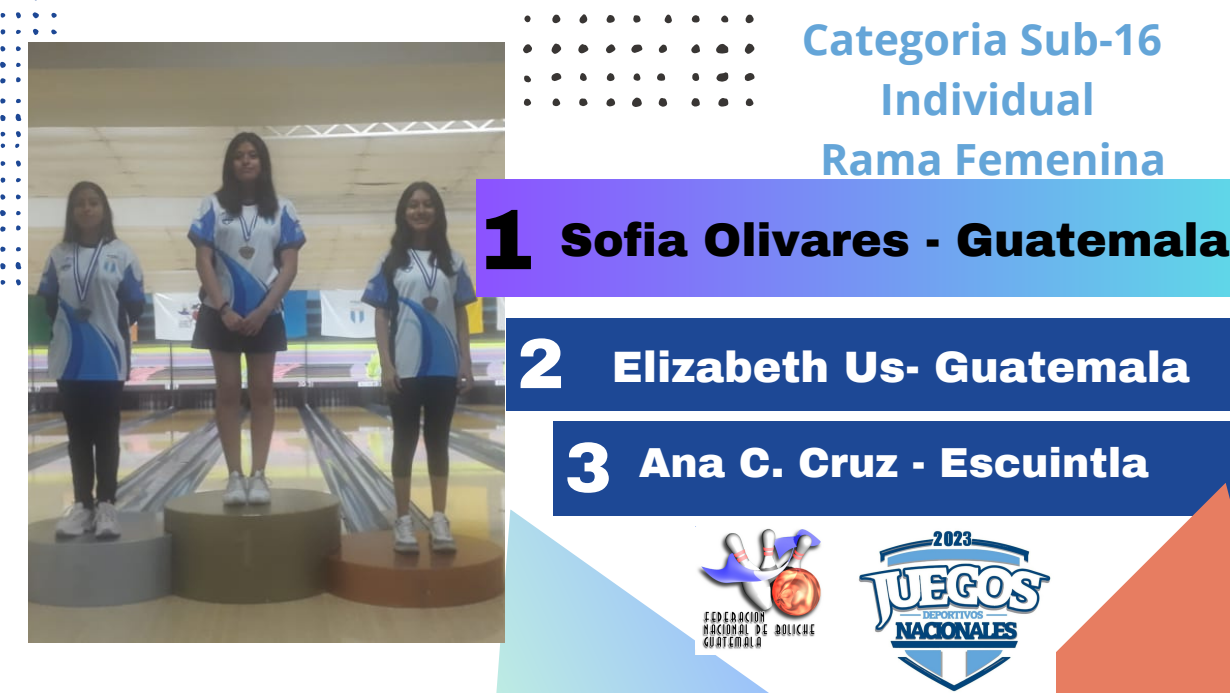
<style>
.page{position:relative;width:1230px;height:693px;background:#fff}
.page>*{position:absolute;margin:0;border:0;box-sizing:border-box;transform-origin:0 0}
.t1{font:900 86px "Archivo";color:#000}
.t2{font:900 71px "Archivo";color:#fff}
.t3{font:900 46px "Archivo";color:#000}
.t4{font:700 43px "Open Sans";color:#64a5d8}
.t5{font:900 43px "Archivo";color:#fff}
.t6{font:900 41px "Archivo";color:#fff}
</style>
<div class="page">
<div style="left:553px;top:422px;width:677px;height:94px;background:#1d4895"></div>
<svg style="left:1056px;top:483px;width:174px;height:210px;fill:#e77d61"></svg>
<svg style="left:16px;top:114px;width:5px;height:7px"></svg>
<svg style="left:33px;top:12px;width:6px;height:6px"></svg>
<svg style="left:33px;top:29px;width:6px;height:6px"></svg>
<svg style="left:0;top:62px;width:6px;height:6px"></svg>
<svg style="left:0;top:115px;width:6px;height:6px"></svg>
<svg style="left:51px;top:13px;width:6px;height:5px"></svg>
<svg style="left:16px;top:12px;width:5px;height:6px"></svg>
<svg style="left:51px;top:30px;width:6px;height:4px"></svg>
<svg style="left:0;top:78px;width:6px;height:6px"></svg>
<svg style="left:0;top:98px;width:6px;height:6px"></svg>
<svg style="left:0;top:46px;width:5px;height:6px"></svg>
<svg style="left:0;top:29px;width:5px;height:6px"></svg>
<svg style="left:16px;top:77px;width:5px;height:5px"></svg>
<svg style="left:16px;top:46px;width:5px;height:5px"></svg>
<svg style="left:16px;top:99px;width:5px;height:4px"></svg>
<svg style="left:0;top:13px;width:5px;height:5px"></svg>
<svg style="left:16px;top:131px;width:5px;height:6px"></svg>
<svg style="left:0;top:132px;width:5px;height:5px"></svg>
<svg style="left:16px;top:30px;width:5px;height:4px"></svg>
<svg style="left:16px;top:63px;width:5px;height:4px"></svg>
<svg style="left:716px;top:44px;width:12px;height:10px"></svg>
<svg style="left:716px;top:72px;width:12px;height:10px"></svg>
<svg style="left:631px;top:45px;width:11px;height:8px"></svg>
<svg style="left:552px;top:43px;width:9px;height:11px"></svg>
<svg style="left:578px;top:44px;width:11px;height:10px"></svg>
<svg style="left:632px;top:98px;width:10px;height:9px"></svg>
<svg style="left:606px;top:44px;width:10px;height:9px"></svg>
<svg style="left:523px;top:44px;width:9px;height:10px"></svg>
<svg style="left:691px;top:44px;width:9px;height:9px"></svg>
<svg style="left:718px;top:98px;width:10px;height:9px"></svg>
<svg style="left:552px;top:15px;width:9px;height:8px"></svg>
<svg style="left:551px;top:73px;width:10px;height:8px"></svg>
<svg style="left:579px;top:14px;width:8px;height:10px"></svg>
<svg style="left:659px;top:44px;width:8px;height:9px"></svg>
<svg style="left:659px;top:98px;width:8px;height:9px"></svg>
<svg style="left:606px;top:15px;width:9px;height:8px"></svg>
<svg style="left:691px;top:98px;width:9px;height:9px"></svg>
<svg style="left:665px;top:14px;width:7px;height:9px"></svg>
<svg style="left:606px;top:98px;width:9px;height:8px"></svg>
<svg style="left:692px;top:15px;width:8px;height:8px"></svg>
<svg style="left:579px;top:98px;width:9px;height:8px"></svg>
<svg style="left:633px;top:15px;width:8px;height:8px"></svg>
<svg style="left:657px;top:73px;width:8px;height:8px"></svg>
<svg style="left:607px;top:73px;width:8px;height:8px"></svg>
<svg style="left:692px;top:73px;width:7px;height:8px"></svg>
<svg style="left:553px;top:98px;width:7px;height:9px"></svg>
<svg style="left:745px;top:43px;width:10px;height:11px"></svg>
<svg style="left:746px;top:15px;width:8px;height:8px"></svg>
<svg style="left:745px;top:73px;width:10px;height:8px"></svg>
<svg style="left:746px;top:98px;width:8px;height:9px"></svg>
<svg style="left:721px;top:15px;width:8px;height:7px"></svg>
<svg style="left:580px;top:73px;width:7px;height:8px"></svg>
<svg style="left:634px;top:73px;width:6px;height:8px"></svg>
<svg style="left:524px;top:98px;width:7px;height:8px"></svg>
<svg style="left:524px;top:15px;width:7px;height:8px"></svg>
<svg style="left:524px;top:76px;width:7px;height:7px"></svg>
<svg style="left:16px;top:262px;width:5px;height:7px"></svg>
<svg style="left:0;top:210px;width:6px;height:6px"></svg>
<svg style="left:0;top:263px;width:6px;height:6px"></svg>
<svg style="left:16px;top:161px;width:5px;height:6px"></svg>
<svg style="left:0;top:226px;width:6px;height:6px"></svg>
<svg style="left:0;top:247px;width:6px;height:5px"></svg>
<svg style="left:0;top:194px;width:5px;height:6px"></svg>
<svg style="left:0;top:178px;width:5px;height:5px"></svg>
<svg style="left:16px;top:225px;width:5px;height:5px"></svg>
<svg style="left:16px;top:195px;width:5px;height:4px"></svg>
<svg style="left:16px;top:247px;width:5px;height:4px"></svg>
<svg style="left:0;top:161px;width:5px;height:5px"></svg>
<svg style="left:16px;top:279px;width:5px;height:6px"></svg>
<svg style="left:0;top:280px;width:5px;height:5px"></svg>
<svg style="left:16px;top:178px;width:5px;height:4px"></svg>
<svg style="left:16px;top:211px;width:5px;height:4px"></svg>
<svg style="left:1px;top:144px;width:4px;height:4px"></svg>
<svg style="left:15px;top:144px;width:4px;height:4px"></svg>
<svg style="left:496px;top:509px;width:273px;height:184px"></svg>
<img style="left:695px;top:526px;width:127px;height:129px">
<img style="left:858px;top:530px;width:193px;height:162px">
<div style="left:506px;top:319px;width:724px;height:92px;background:#1d4895"></div>
<img style="left:29px;top:42px;width:476px;height:601px">
<div style="left:476px;top:179px;width:754px;height:117px;background:linear-gradient(to right,#8c52ff,#60d6e8)"></div>
<p class="t1" style="left:477px;top:194px;width:59px">1</p>
<p class="t4" style="left:802px;top:9px;width:362px">Categoria Sub-16</p>
<p class="t4" style="left:880px;top:69px;width:216px">Individual</p>
<p class="t4" style="left:820px;top:129px;width:347px">Rama Femenina</p>
<p class="t3" style="left:560px;top:216px;width:671px">Sofia Olivares - Guatemala</p>
<p class="t2" style="left:517px;top:326px;width:49px">2</p>
<p class="t5" style="left:612px;top:344px;width:580px">Elizabeth Us- Guatemala</p>
<p class="t2" style="left:564px;top:430px;width:49px">3</p>
<p class="t6" style="left:639px;top:441px;width:512px">Ana C. Cruz - Escuintla</p>
</div>
